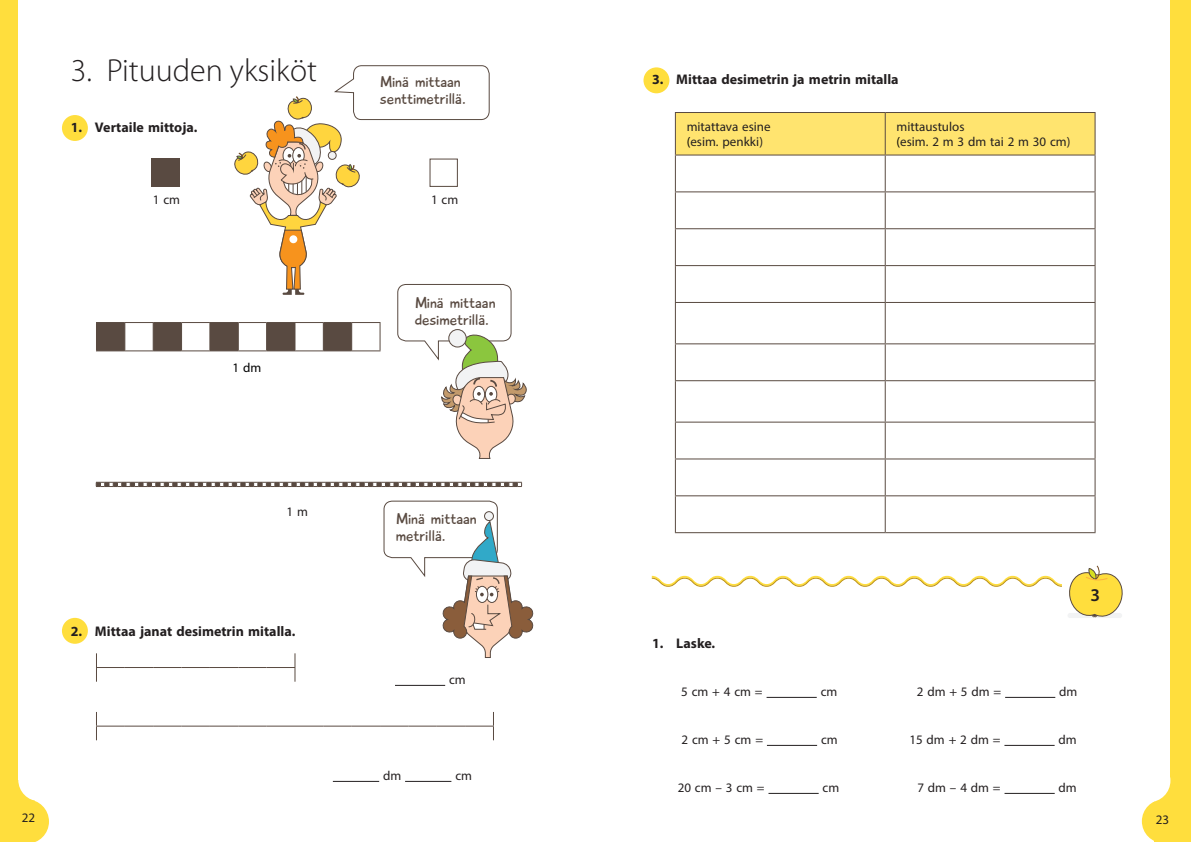
<style>
.page{position:relative;width:1191px;height:842px;background:#fff}
.page>*{position:absolute;margin:0;border:0;box-sizing:border-box;transform-origin:0 0}
.t1{font:300 32px "Myriad Pro";color:#231f20}
.t2{font:600 18px "Myriad Pro";color:#231f20}
.t3{font:16px/17px "Playtime With Hot Toddies";color:#594a41}
.t4{font:700 14px "Myriad Pro";color:#231f20}
.t5{font:13px/15px "Myriad Pro";color:#231f20}
.t6{font:13px "Myriad Pro";color:#000001}
.s1{color:#000001}
</style>
<div class="page">
<div style="left:1154px;top:0;width:37px;height:842px;background:#ffde3d"></div>
<svg style="left:1141px;top:799px;width:19px;height:42px"></svg>
<div style="left:1127px;top:759px;width:43px;height:43px;background:#fff;border-radius:50%"></div>
<div style="left:1148px;top:0;width:22px;height:777px;background:#fff"></div>
<div style="left:0;top:0;width:35px;height:842px;background:#ffde3d"></div>
<div style="left:18px;top:758px;width:43px;height:43px;background:#fff;border-radius:50%"></div>
<svg style="left:30px;top:799px;width:19px;height:43px"></svg>
<div style="left:18px;top:0;width:22px;height:780px;background:#fff"></div>
<div style="left:643px;top:67px;width:26px;height:26px;background:#ffde3d;border-radius:50%"></div>
<div style="left:62px;top:115px;width:26px;height:26px;background:#ffde3d;border-radius:50%"></div>
<div style="left:62px;top:618px;width:26px;height:26px;background:#ffde3d;border-radius:50%"></div>
<hr style="left:395px;top:685px;width:50px;height:1px;background:#231f20">
<hr style="left:333px;top:781px;width:46px;height:1px;background:#231f20">
<hr style="left:405px;top:781px;width:46px;height:1px;background:#231f20">
<svg style="left:96px;top:65px;width:431px;height:394px"></svg>
<svg style="left:96px;top:482px;width:426px;height:5px"></svg>
<svg style="left:96px;top:653px;width:199px;height:29px"></svg>
<svg style="left:96px;top:712px;width:398px;height:28px"></svg>
<hr style="left:766px;top:697px;width:50px;height:1px;background:#231f20">
<hr style="left:1005px;top:697px;width:50px;height:1px;background:#231f20">
<hr style="left:767px;top:745px;width:50px;height:1px;background:#231f20">
<hr style="left:1004px;top:745px;width:50px;height:1px;background:#231f20">
<hr style="left:768px;top:793px;width:50px;height:1px;background:#231f20">
<hr style="left:1004px;top:793px;width:50px;height:1px;background:#231f20">
<div style="left:676px;top:113px;width:418px;height:42px;background:#ffe46f"></div>
<hr style="left:675px;top:112px;width:210px;height:1px;background:#594a41">
<hr style="left:675px;top:113px;width:1px;height:42px;background:#594a41">
<hr style="left:885px;top:112px;width:210px;height:1px;background:#594a41">
<hr style="left:884px;top:113px;width:1px;height:42px;background:#594a41">
<hr style="left:1094px;top:113px;width:1px;height:42px;background:#594a41">
<hr style="left:675px;top:155px;width:210px;height:1px;background:#594a41">
<hr style="left:675px;top:156px;width:1px;height:35px;background:#594a41">
<hr style="left:885px;top:155px;width:210px;height:1px;background:#594a41">
<hr style="left:884px;top:156px;width:1px;height:35px;background:#594a41">
<hr style="left:1094px;top:156px;width:1px;height:35px;background:#594a41">
<hr style="left:675px;top:191px;width:210px;height:1px;background:#594a41">
<hr style="left:675px;top:192px;width:1px;height:36px;background:#594a41">
<hr style="left:885px;top:191px;width:210px;height:1px;background:#594a41">
<hr style="left:884px;top:192px;width:1px;height:36px;background:#594a41">
<hr style="left:1094px;top:192px;width:1px;height:36px;background:#594a41">
<hr style="left:675px;top:228px;width:210px;height:1px;background:#594a41">
<hr style="left:675px;top:229px;width:1px;height:36px;background:#594a41">
<hr style="left:885px;top:228px;width:210px;height:1px;background:#594a41">
<hr style="left:884px;top:229px;width:1px;height:36px;background:#594a41">
<hr style="left:1094px;top:229px;width:1px;height:36px;background:#594a41">
<hr style="left:675px;top:265px;width:210px;height:1px;background:#594a41">
<hr style="left:675px;top:266px;width:1px;height:36px;background:#594a41">
<hr style="left:885px;top:265px;width:210px;height:1px;background:#594a41">
<hr style="left:884px;top:266px;width:1px;height:36px;background:#594a41">
<hr style="left:1094px;top:266px;width:1px;height:36px;background:#594a41">
<hr style="left:675px;top:302px;width:210px;height:1px;background:#594a41">
<hr style="left:675px;top:303px;width:1px;height:40px;background:#594a41">
<hr style="left:885px;top:302px;width:210px;height:1px;background:#594a41">
<hr style="left:884px;top:303px;width:1px;height:40px;background:#594a41">
<hr style="left:1094px;top:303px;width:1px;height:40px;background:#594a41">
<hr style="left:675px;top:343px;width:210px;height:1px;background:#594a41">
<hr style="left:675px;top:344px;width:1px;height:36px;background:#594a41">
<hr style="left:885px;top:343px;width:210px;height:1px;background:#594a41">
<hr style="left:884px;top:344px;width:1px;height:36px;background:#594a41">
<hr style="left:1094px;top:344px;width:1px;height:36px;background:#594a41">
<hr style="left:675px;top:380px;width:210px;height:1px;background:#594a41">
<hr style="left:675px;top:381px;width:1px;height:41px;background:#594a41">
<hr style="left:885px;top:380px;width:210px;height:1px;background:#594a41">
<hr style="left:884px;top:381px;width:1px;height:41px;background:#594a41">
<hr style="left:1094px;top:381px;width:1px;height:41px;background:#594a41">
<hr style="left:675px;top:422px;width:210px;height:1px;background:#594a41">
<hr style="left:675px;top:423px;width:1px;height:35px;background:#594a41">
<hr style="left:885px;top:422px;width:210px;height:1px;background:#594a41">
<hr style="left:884px;top:423px;width:1px;height:35px;background:#594a41">
<hr style="left:1094px;top:423px;width:1px;height:35px;background:#594a41">
<hr style="left:675px;top:458px;width:210px;height:1px;background:#594a41">
<hr style="left:675px;top:459px;width:1px;height:36px;background:#594a41">
<hr style="left:885px;top:458px;width:210px;height:1px;background:#594a41">
<hr style="left:884px;top:459px;width:1px;height:36px;background:#594a41">
<hr style="left:1094px;top:459px;width:1px;height:36px;background:#594a41">
<hr style="left:675px;top:495px;width:210px;height:1px;background:#594a41">
<hr style="left:675px;top:496px;width:1px;height:36px;background:#594a41">
<hr style="left:885px;top:495px;width:210px;height:1px;background:#594a41">
<hr style="left:884px;top:496px;width:1px;height:36px;background:#594a41">
<hr style="left:1094px;top:496px;width:1px;height:36px;background:#594a41">
<hr style="left:675px;top:532px;width:210px;height:1px;background:#594a41">
<hr style="left:885px;top:532px;width:210px;height:1px;background:#594a41">
<svg style="left:651px;top:565px;width:472px;height:53px"></svg>
<svg style="left:383px;top:500px;width:151px;height:158px"></svg>
<p class="t1" style="left:71px;top:52px;width:248px">3. Pituuden yksiköt</p>
<p class="t4" style="left:71px;top:118px;width:128px">1. Vertaile mittoja.</p>
<p class="t3" style="left:380px;top:73px;width:87px">Minä mittaan senttimetrillä.</p>
<p class="t5" style="left:153px;top:192px;width:29px">1 cm</p>
<p class="t5" style="left:431px;top:192px;width:29px">1 cm</p>
<p class="t6" style="left:232px;top:360px;width:30px">1 dm</p>
<p class="t5" style="left:287px;top:504px;width:23px">1 m</p>
<p class="t4" style="left:71px;top:622px;width:226px">2. Mittaa janat desimetrin mitalla.</p>
<p class="t3" style="left:415px;top:294px;width:82px">Minä mittaan desimetrillä.</p>
<p class="t3" style="left:396px;top:510px;width:82px">Minä mittaan metrillä.</p>
<p class="t5" style="left:449px;top:672px;width:18px">cm</p>
<p class="t5" style="left:383px;top:768px;width:20px">dm</p>
<p class="t5" style="left:455px;top:768px;width:18px">cm</p>
<p class="t4" style="left:652px;top:70px;width:248px">3. Mittaa desimetrin ja metrin mitalla</p>
<p class="t5" style="left:686px;top:119px;width:85px">mitattava esine <span class="s1">(</span>esim. penkki)</p>
<p class="t5" style="left:896px;top:119px;width:175px">mittaustulos<br><span class="s1">(</span>esim. 2 m 3 dm tai 2 m 30 cm)</p>
<p class="t4" style="left:652px;top:634px;width:64px">1. Laske.</p>
<p class="t5" style="left:681px;top:684px;width:83px">5 cm + 4 cm =</p>
<p class="t5" style="left:820px;top:684px;width:18px">cm</p>
<p class="t5" style="left:916px;top:684px;width:86px">2 dm + 5 dm =</p>
<p class="t5" style="left:1059px;top:684px;width:20px">dm</p>
<p class="t5" style="left:681px;top:732px;width:83px">2 cm + 5 cm =</p>
<p class="t5" style="left:821px;top:732px;width:18px">cm</p>
<p class="t5" style="left:909px;top:732px;width:93px">15 dm + 2 dm =</p>
<p class="t5" style="left:1058px;top:732px;width:20px">dm</p>
<p class="t5" style="left:677px;top:780px;width:88px">20 cm – 3 cm =</p>
<p class="t5" style="left:822px;top:780px;width:18px">cm</p>
<p class="t5" style="left:917px;top:780px;width:85px">7 dm – 4 dm =</p>
<p class="t5" style="left:1058px;top:780px;width:20px">dm</p>
<p class="t2" style="left:1090px;top:584px;width:11px">3</p>
<p class="t5" style="left:22px;top:810px;width:15px">22</p>
<p class="t5" style="left:1156px;top:812px;width:15px">23</p>
</div>
